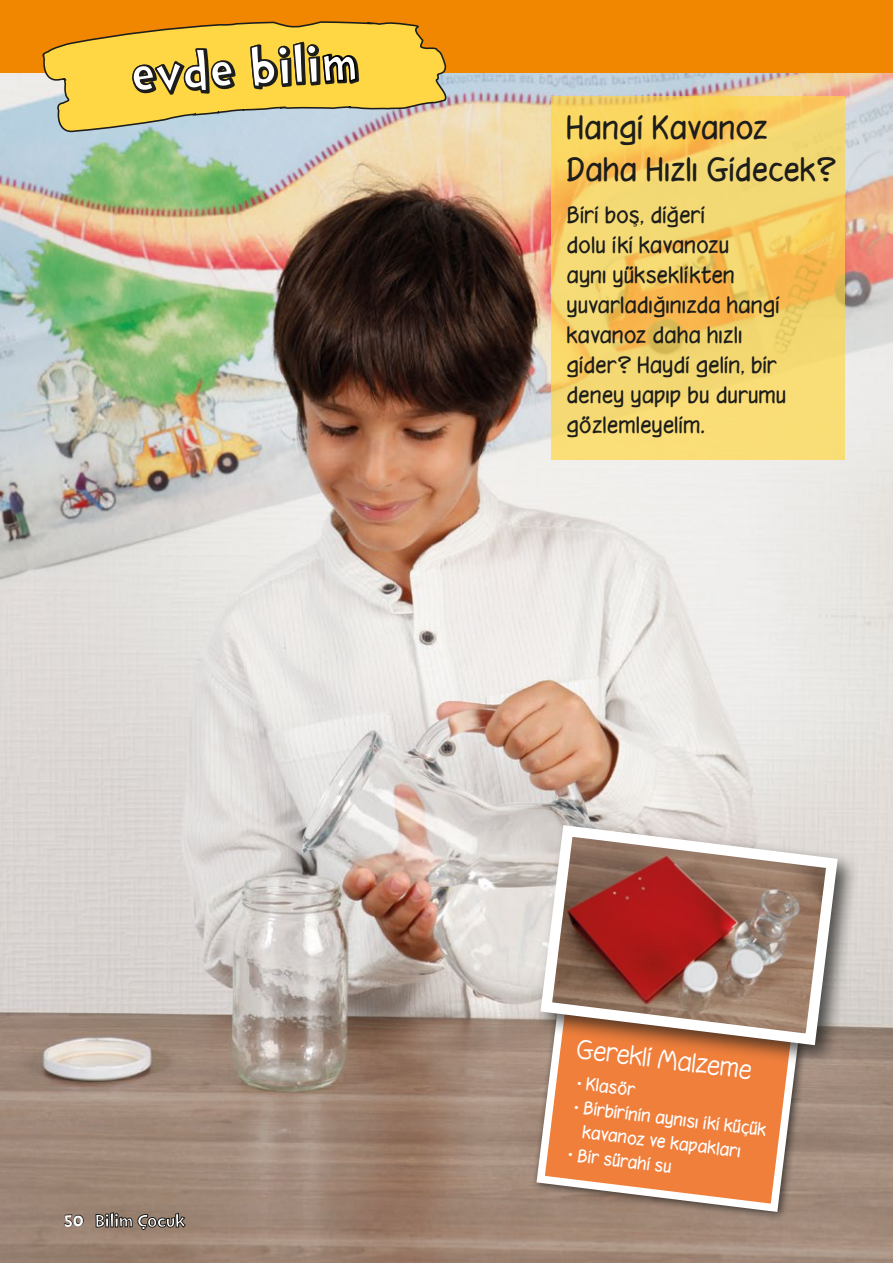
<style>
.page{position:relative;width:893px;height:1263px;background:#fff}
.page>*{position:absolute;margin:0;border:0;box-sizing:border-box;transform-origin:0 0}
.t1{font:30px/42px "Hooteroll";color:#1d1d1b}
.t2{font:300 24px "Hooteroll";color:#fff}
.t3{font:21px/30px "Hooteroll";color:#1d1d1b}
.t4{font:700 21px "Doctor Soos";color:#fff}
.t5{font:16.5px/24px "Hooteroll";color:#fff}
</style>
<div class="page">
<img style="left:0;top:72px;width:893px;height:1191px">
<div style="left:0;top:0;width:893px;height:72px;background:#f18700"></div>
<img style="left:43px;top:22px;width:407px;height:467px">
<div style="left:531px;top:912px;width:289px;height:309px;background:#1d1d1b;opacity:.75"></div>
<svg style="left:532px;top:914px;width:282px;height:302px;background:#db8a5a"></svg>
<div style="left:534px;top:818px;width:325px;height:249px;background:#1d1d1b;opacity:.75"></div>
<svg style="left:535px;top:819px;width:308px;height:232px;background:#b3867a"></svg>
<svg style="left:551px;top:96px;width:293px;height:364px;background:#f5d169"></svg>
<svg style="left:64px;top:1214px;width:20px;height:13px"></svg>
<svg style="left:95px;top:1212px;width:91px;height:39px;background:#937f72"></svg>
<svg style="left:578px;top:1081px;width:3px;height:4px"></svg>
<svg style="left:575px;top:1105px;width:3px;height:4px"></svg>
<p class="t4" style="left:64px;top:1211px;width:22px">50</p>
<h1 class="t1" style="left:567px;top:107px;width:271px">Hangi Kavanoz<br>Daha Hızlı Gidecek?</h1>
<p class="t3" style="left:567px;top:200px;width:221px">Biri boş, diğeri<br>dolu iki kavanozu<br>aynı yükseklikten yuvarladığınızda hangi kavanoz daha hızlı gider? Haydi gelin, bir deney yapıp bu durumu gözlemleyelim.</p>
<p class="t2" style="left:579px;top:1034px;width:178px;rotate:7deg">Gerekli Malzeme</p>
<p class="t5" style="left:588px;top:1072px;width:186px;rotate:7deg">Klasör<br>Birbirinin aynısı iki küçük kavanoz ve kapakları<br>Bir sürahi su</p>
</div>
